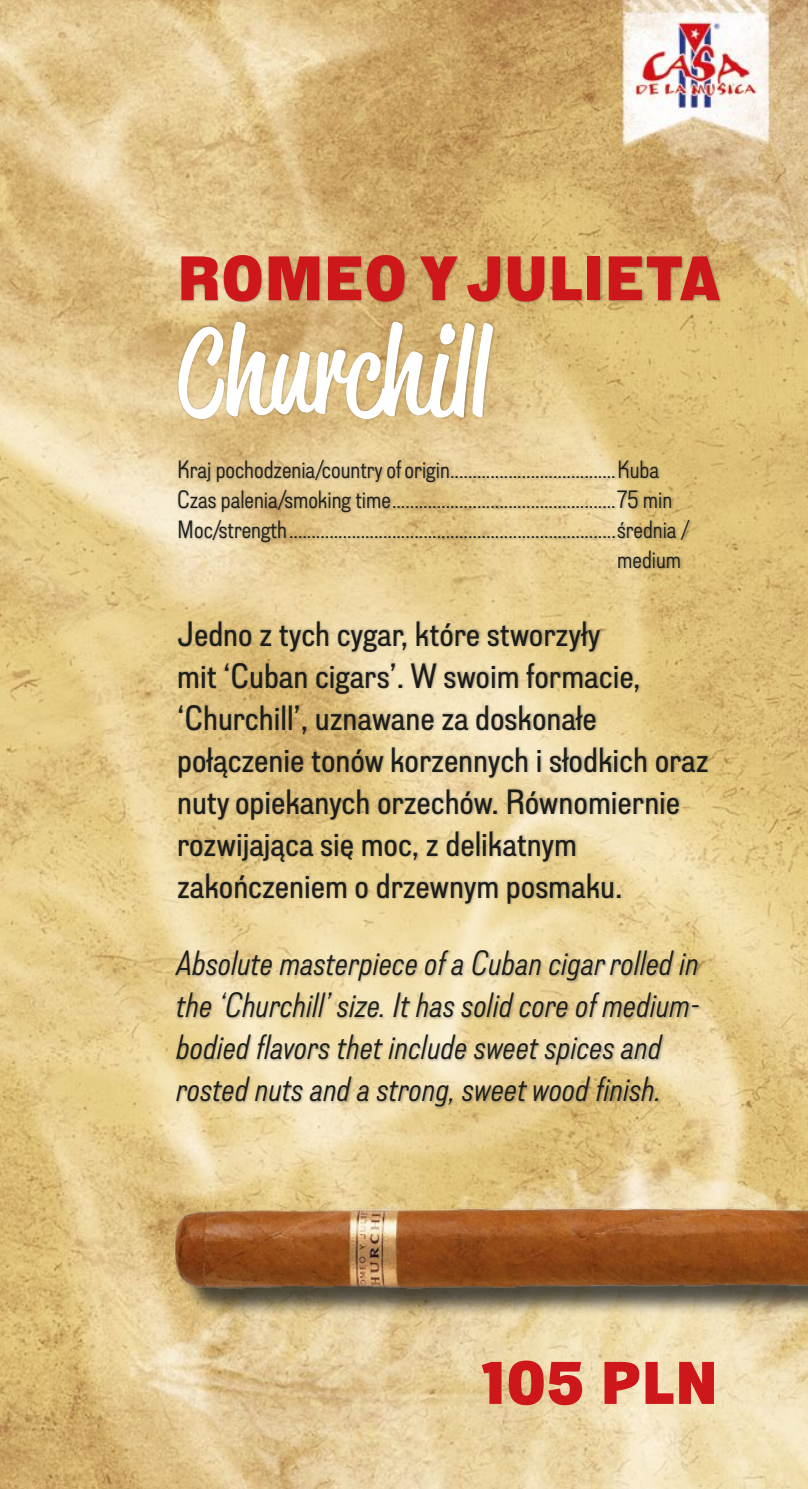
<style>
.page{position:relative;width:808px;height:1489px;background:#fff}
.page>*{position:absolute;margin:0;border:0;box-sizing:border-box;transform-origin:0 0}
.t1{font:120px "Reklame Script Regular DEMO";color:#fff}
.t2{font:900 62.5px "Lorimer";color:#cd171a}
.t3{font:900 60px "Lorimer";color:#cd171a}
.t4{font:500 35px/42px "Lorimer";color:#1d1d1b}
.t5{font:italic 300 35px/42px "Lorimer";letter-spacing:.01em;color:#1d1d1b}
.t6{font:300 25px "Lorimer";color:#1d1d1b}
</style>
<div class="page">
<img style="left:0;top:0;width:808px;height:1488px">
<div style="left:174px;top:255px;width:547px;height:854px;background:#1d1d1b;opacity:.3"></div>
<div style="left:179px;top:1211px;width:629px;height:107px;background:#1d1d1b;opacity:.75"></div>
<img style="left:159px;top:1186px;width:649px;height:124px">
<h2 class="t2" style="left:177px;top:242px;width:544px">ROMEO Y JULIETA</h2>
<h1 class="t1" style="left:177px;top:321px;width:313px">Churchill</h1>
<p class="t6" style="left:177px;top:455px;width:483px">Kraj pochodzenia/country of origin.....................................Kuba</p>
<p class="t6" style="left:177px;top:485px;width:497px">Czas palenia/smoking time..................................................75 min</p>
<p class="t6" style="left:177px;top:515px;width:514px">Moc/strength.........................................................................średnia /</p>
<p class="t6" style="left:617px;top:545px;width:65px">medium</p>
<p class="t4" style="left:177px;top:612px;width:533px">Jedno z tych cygar, które stworzyły<br>mit ‘Cuban cigars’. W swoim formacie, ‘Churchill’, uznawane za doskonałe połączenie tonów korzennych i słodkich oraz nuty opiekanych orzechów. Równomiernie rozwijająca się moc, z delikatnym zakończeniem o drzewnym posmaku.</p>
<h3 class="t5" style="left:177px;top:941px;width:525px">Absolute masterpiece of a Cuban cigar rolled in the ‘Churchill’ size. It has solid core of medium&shy;bodied flavors thet include sweet spices and rosted nuts and a strong, sweet wood finish.</h3>
<h3 class="t3" style="left:481px;top:1347px;width:238px">105 pln</h3>
</div>
